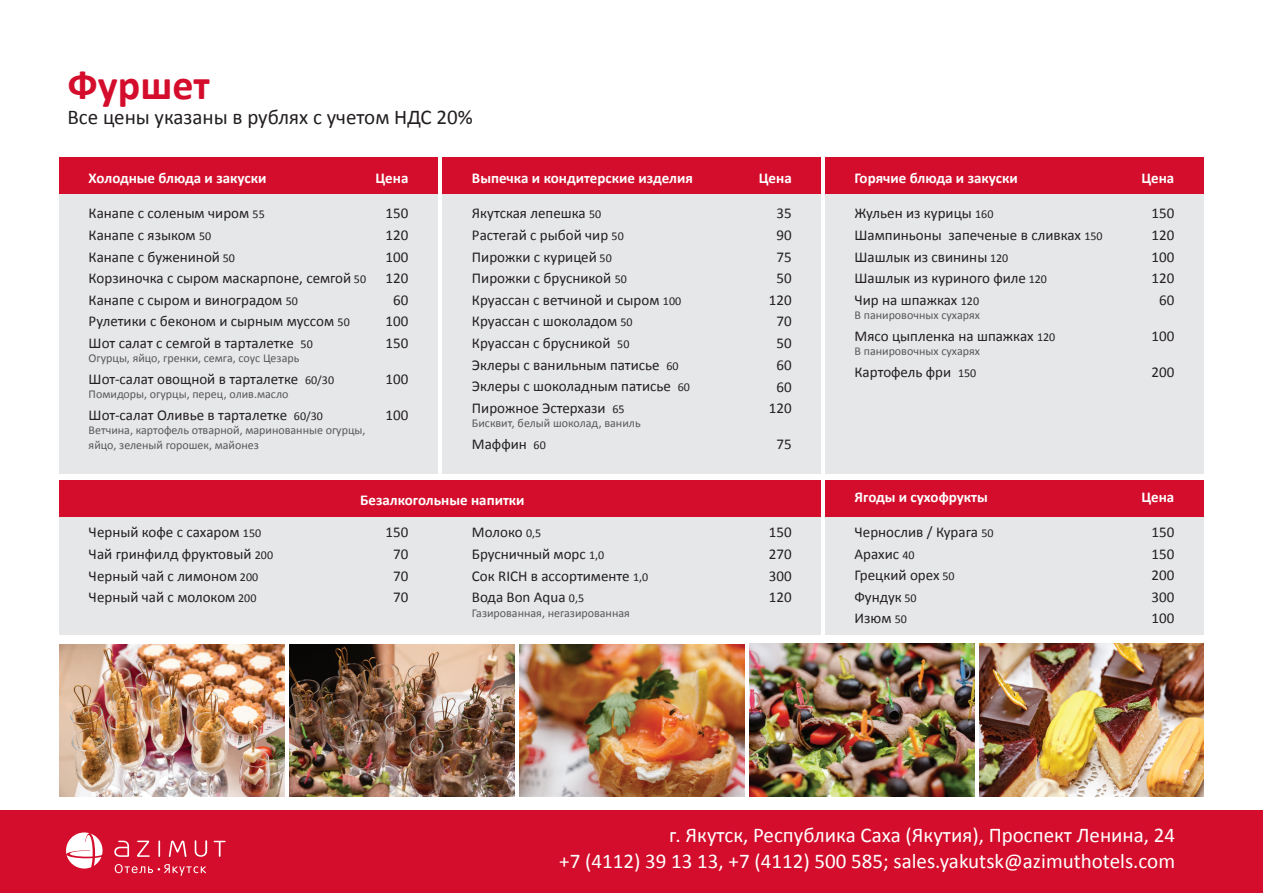
<style>
.page{position:relative;width:1263px;height:893px;background:#fff}
.page>*{position:absolute;margin:0;border:0;box-sizing:border-box;transform-origin:0 0}
.t1{font:700 42px "Calibri";color:#d30d2b}
.t2{font:21px/25.2px "Calibri";color:#fff;text-align:right}
.t3{font:21px "Calibri";color:#231f20}
.t4{font:15px/21.6px "Calibri";color:#231f20}
.t5{font:700 15px "Calibri";color:#fff}
.t6{font:12px/14.4px "Calibri";color:#57585a}
.s1{font-size:12px}
</style>
<div class="page">
<div style="left:825px;top:490px;width:378px;height:144px;background:#e6e7e9"></div>
<div style="left:825px;top:480px;width:378px;height:36px;background:#d30d2b"></div>
<div style="left:825px;top:158px;width:378px;height:316px;background:#e6e7e9"></div>
<div style="left:825px;top:158px;width:378px;height:36px;background:#d30d2b"></div>
<div style="left:443px;top:158px;width:378px;height:316px;background:#e6e7e9"></div>
<div style="left:443px;top:158px;width:378px;height:36px;background:#d30d2b"></div>
<div style="left:60px;top:490px;width:761px;height:144px;background:#e6e7e9"></div>
<div style="left:60px;top:480px;width:761px;height:36px;background:#d30d2b"></div>
<div style="left:60px;top:158px;width:378px;height:316px;background:#e6e7e9"></div>
<div style="left:60px;top:158px;width:378px;height:36px;background:#d30d2b"></div>
<div style="left:0;top:810px;width:1263px;height:83px;background:#d30d2b"></div>
<svg style="left:169px;top:840px;width:17px;height:17px"></svg>
<svg style="left:137px;top:841px;width:13px;height:16px"></svg>
<svg style="left:158px;top:840px;width:2px;height:17px"></svg>
<svg style="left:195px;top:840px;width:12px;height:17px"></svg>
<svg style="left:214px;top:841px;width:12px;height:16px"></svg>
<svg style="left:114px;top:841px;width:15px;height:16px"></svg>
<svg style="left:66px;top:832px;width:37px;height:36px"></svg>
<svg style="left:115px;top:864px;width:91px;height:12px"></svg>
<img style="left:60px;top:644px;width:225px;height:152px">
<img style="left:290px;top:644px;width:225px;height:152px">
<img style="left:980px;top:644px;width:223px;height:152px">
<img style="left:520px;top:644px;width:225px;height:152px">
<img style="left:749px;top:644px;width:226px;height:152px">
<h1 class="t1" style="left:68px;top:59px;width:144px">Фуршет</h1>
<h2 class="t3" style="left:68px;top:104px;width:407px">Все цены указаны в рублях с учетом НДС 20%</h2>
<p class="t5" style="left:89px;top:169px;width:179px">Холодные блюда и закуски</p>
<p class="t4" style="left:89px;top:202px;width:279px">Канапе с соленым чиром <span class="s1">55<br></span>Канапе с языком <span class="s1">50<br></span>Канапе с бужениной <span class="s1">50<br></span>Корзиночка с сыром маскарпоне, семгой <span class="s1">50<br></span>Канапе с сыром и виноградом <span class="s1">50<br></span>Рулетики с беконом и сырным муссом <span class="s1">50<br></span>Шот салат с семгой в тарталетке <span class="s1">50</span></p>
<p class="t6" style="left:89px;top:351px;width:212px">Огурцы, яйцо, гренки, семга, соус Цезарь</p>
<p class="t4" style="left:89px;top:368px;width:247px">Шот-салат овощной в тарталетке <span class="s1">60/30</span></p>
<p class="t6" style="left:89px;top:387px;width:201px">Помидоры, огурцы, перец, олив.масло</p>
<p class="t4" style="left:89px;top:404px;width:236px">Шот-салат Оливье в тарталетке <span class="s1">60/30</span></p>
<p class="t6" style="left:89px;top:423px;width:278px">Ветчина, картофель отварной, маринованные огурцы, яйцо, зеленый горошек, майонез</p>
<p class="t5" style="left:375px;top:169px;width:34px">Цена</p>
<p class="t4" style="left:386px;top:202px;width:24px;text-align:center">150<br>120<br>100<br>120<br>60<br>100<br>150</p>
<p class="t4" style="left:386px;top:368px;width:24px">100</p>
<p class="t4" style="left:386px;top:404px;width:24px">100</p>
<p class="t5" style="left:472px;top:169px;width:222px">Выпечка и кондитерские изделия</p>
<p class="t4" style="left:472px;top:202px;width:219px">Якутская лепешка <span class="s1">50<br></span>Растегай с рыбой чир <span class="s1">50<br></span>Пирожки с курицей <span class="s1">50<br></span>Пирожки с брусникой <span class="s1">50<br></span>Круассан с ветчиной и сыром <span class="s1">100<br></span>Круассан с шоколадом <span class="s1">50<br></span>Круассан с брусникой <span class="s1">50<br></span>Эклеры с ванильным патисье <span class="s1">60<br></span>Эклеры с шоколадным патисье <span class="s1">60<br></span>Пирожное Эстерхази <span class="s1">65</span></p>
<p class="t6" style="left:472px;top:415px;width:170px">Бисквит, белый шоколад, ваниль</p>
<p class="t4" style="left:472px;top:432px;width:75px">Маффин <span class="s1">60</span></p>
<p class="t4" style="left:89px;top:521px;width:186px">Черный кофе с сахаром <span class="s1">150<br></span>Чай гринфилд фруктовый <span class="s1">200<br></span>Черный чай с лимоном <span class="s1">200<br></span>Черный чай с молоком <span class="s1">200</span></p>
<p class="t5" style="left:360px;top:490px;width:166px">Безалкогольные напитки</p>
<p class="t4" style="left:386px;top:521px;width:24px;text-align:center">150<br>70<br>70<br>70</p>
<p class="t4" style="left:472px;top:521px;width:178px">Молоко <span class="s1">0,5<br></span>Брусничный морс <span class="s1">1,0<br></span>Сок RICH в ассортименте <span class="s1">1,0<br></span>Вода Bon Aqua <span class="s1">0,5</span></p>
<p class="t6" style="left:472px;top:605px;width:159px">Газированная, негазированная</p>
<p class="t5" style="left:759px;top:169px;width:34px">Цена</p>
<p class="t4" style="left:769px;top:202px;width:24px;text-align:center">35<br>90<br>75<br>50<br>120<br>70<br>50<br>60<br>60<br>120</p>
<p class="t4" style="left:776px;top:433px;width:17px">75</p>
<p class="t5" style="left:854px;top:169px;width:165px">Горячие блюда и закуски</p>
<p class="t4" style="left:854px;top:202px;width:250px">Жульен из курицы <span class="s1">160<br></span>Шампиньоны запеченые в сливках <span class="s1">150<br></span>Шашлык из свинины <span class="s1">120<br></span>Шашлык из куриного филе <span class="s1">120<br></span>Чир на шпажках <span class="s1">120</span></p>
<p class="t6" style="left:854px;top:307px;width:127px">В панировочных сухарях</p>
<p class="t4" style="left:854px;top:324px;width:202px">Мясо цыпленка на шпажках <span class="s1">120</span></p>
<p class="t6" style="left:854px;top:343px;width:127px">В панировочных сухарях</p>
<p class="t4" style="left:854px;top:360px;width:123px">Картофель фри <span class="s1">150</span></p>
<p class="t5" style="left:854px;top:487px;width:135px">Ягоды и сухофрукты</p>
<p class="t4" style="left:769px;top:521px;width:24px;text-align:justify">150<br>270<br>300<br>120</p>
<p class="t4" style="left:854px;top:520px;width:141px">Чернослив / Курага <span class="s1">50<br></span>Арахис <span class="s1">40<br></span>Грецкий орех <span class="s1">50<br></span>Фундук <span class="s1">50<br></span>Изюм <span class="s1">50</span></p>
<p class="t5" style="left:1141px;top:169px;width:34px">Цена</p>
<p class="t4" style="left:1151px;top:202px;width:24px;text-align:center">150<br>120<br>100<br>120<br>60</p>
<p class="t4" style="left:1151px;top:324px;width:24px">100</p>
<p class="t4" style="left:1151px;top:360px;width:24px">200</p>
<p class="t5" style="left:1141px;top:487px;width:34px">Цена</p>
<p class="t4" style="left:1151px;top:520px;width:24px;text-align:justify">150<br>150<br>200<br>300<br>100</p>
<h2 class="t2" style="left:559px;top:822px;width:617px">г. Якутск, Республика Саха (Якутия), Проспект Ленина, 24<br>+7 (4112) 39 13 13, +7 (4112) 500 585; sales.yakutsk@azimuthotels.com</h2>
</div>
